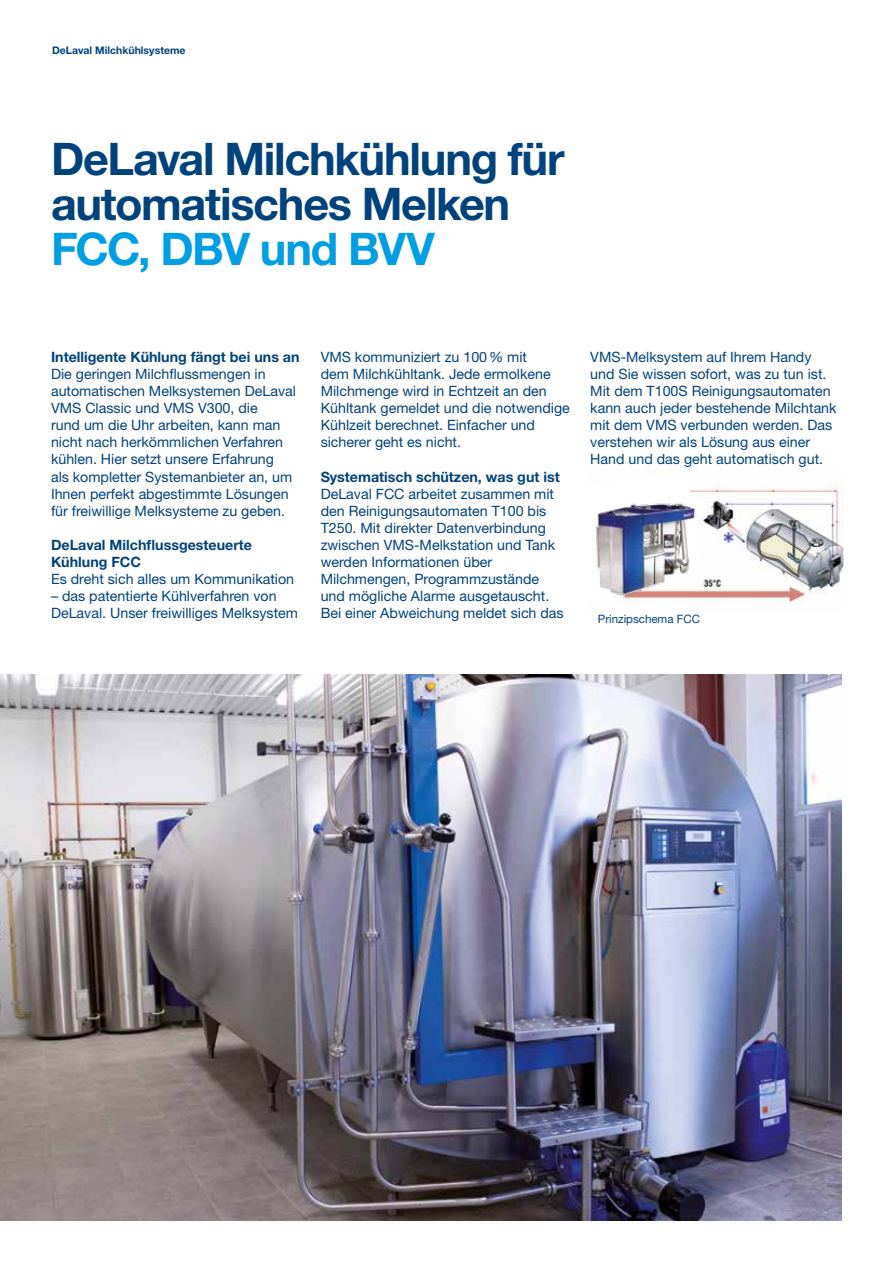
<style>
.page{position:relative;width:893px;height:1263px;background:#fff}
.page>*{position:absolute;margin:0;border:0;box-sizing:border-box;transform-origin:0 0}
.t1{font:700 45px/45px "Helvetica Neue LT Std";letter-spacing:-.03em;color:#00437c}
.t2{font:700 45px "Helvetica Neue LT Std";letter-spacing:-.035em;color:#009ee3}
.t3{font:14.25px/17.1px "Helvetica Neue LT Std";color:#00437c}
.t4{font:700 14.25px/17.1px "Helvetica Neue LT Std";color:#00437c}
.t5{font:11.55px "Helvetica Neue LT Std";color:#00437c}
.t6{font:700 10.5px "Helvetica Neue LT Std";color:#00437c}
</style>
<div class="page">
<img style="left:668px;top:469px;width:175px;height:135px">
<img style="left:0;top:674px;width:842px;height:546px">
<svg style="left:656px;top:472px;width:47px;height:25px"></svg>
<img style="left:595px;top:497px;width:110px;height:105px">
<p class="t6" style="left:52px;top:44px;width:135px">DeLaval Milchkühlsysteme</p>
<h1 class="t1" style="left:51px;top:135px;width:515px">DeLaval Milchkühlung für automatisches Melken</h1>
<h1 class="t2" style="left:51px;top:221px;width:385px">FCC, DBV und BVV</h1>
<p class="t4" style="left:51px;top:348px;width:250px">Intelligente Kühlung fängt bei uns an</p>
<p class="t3" style="left:51px;top:365px;width:246px">Die geringen Milchflussmengen in automatischen Melksystemen DeLaval VMS Classic und VMS V300, die<br>rund um die Uhr arbeiten, kann man nicht nach herkömmlichen Verfahren kühlen. Hier setzt unsere Erfahrung<br>als kompletter Systemanbieter an, um Ihnen perfekt abgestimmte Lösungen für freiwillige Melksysteme zu geben.</p>
<p class="t4" style="left:51px;top:536px;width:203px">DeLaval Milchflussgesteuerte<br>Kühlung FCC</p>
<p class="t3" style="left:51px;top:570px;width:245px">Es dreht sich alles um Kommunikation</p>
<p class="t3" style="left:51px;top:587px;width:249px">– das patentierte Kühlverfahren von<br>DeLaval. Unser freiwilliges Melksystem</p>
<p class="t3" style="left:321px;top:348px;width:251px">VMS kommuniziert zu 100% mit<br>dem Milchkühltank. Jede ermolkene<br>Milchmenge wird in Echtzeit an den<br>Kühltank gemeldet und die notwendige<br>Kühlzeit berechnet. Einfacher und sicherer geht es nicht.</p>
<p class="t4" style="left:321px;top:468px;width:241px">Systematisch schützen, was gut ist</p>
<p class="t3" style="left:321px;top:485px;width:245px">DeLaval FCC arbeitet zusammen mit den Reinigungsautomaten T100 bis T250. Mit direkter Datenverbindung zwischen VMS-Melkstation und Tank werden Informationen über Milchmengen, Programmzustände und mögliche Alarme ausgetauscht.<br>Bei einer Abweichung meldet sich das</p>
<p class="t3" style="left:590px;top:348px;width:248px">VMS-Melksystem auf Ihrem Handy und Sie wissen sofort, was zu tun ist.<br>Mit dem T100S Reinigungsautomaten kann auch jeder bestehende Milchtank mit dem VMS verbunden werden. Das verstehen wir als Lösung aus einer Hand und das geht automatisch gut.</p>
<p class="t5" style="left:598px;top:612px;width:104px">Prinzipschema FCC</p>
</div>
